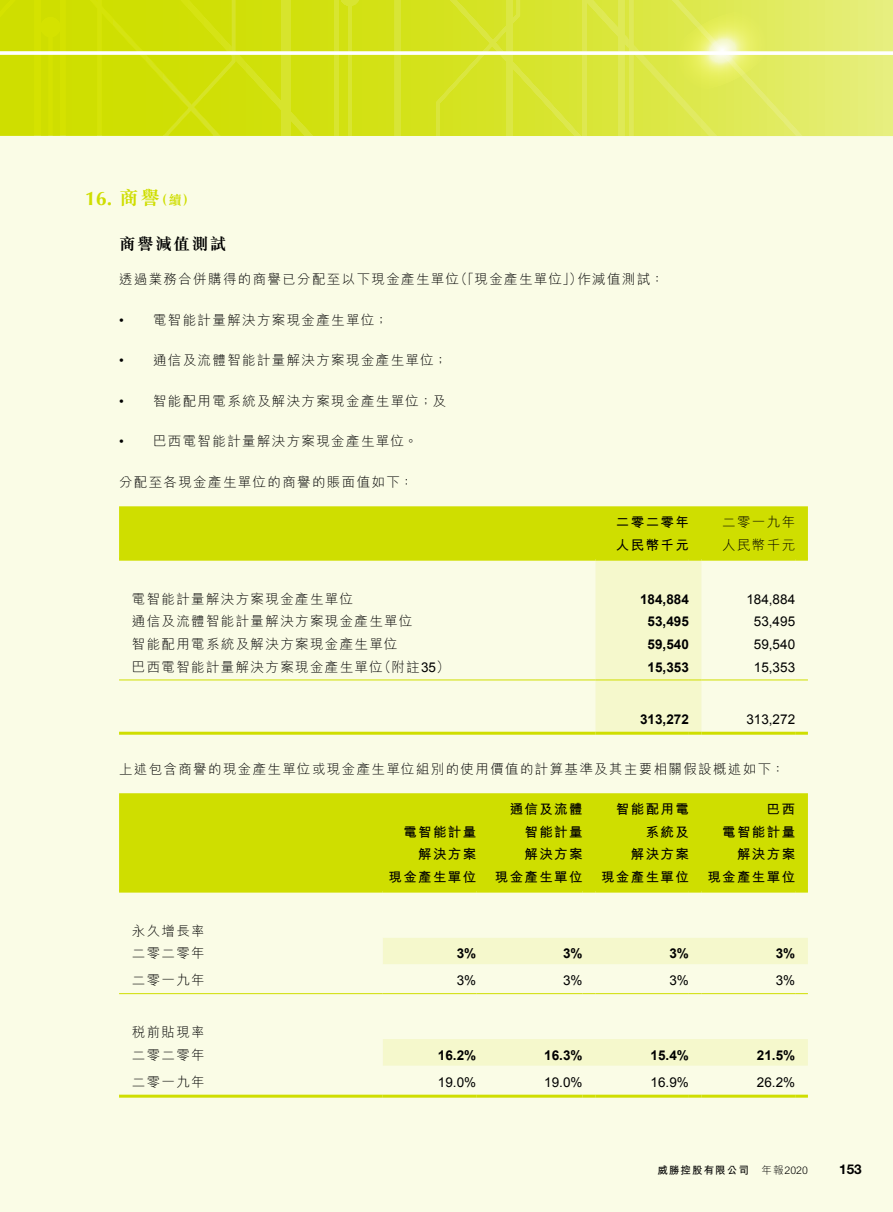
<style>
.page{position:relative;width:893px;height:1212px;background:#fafce6}
.page>*{position:absolute;margin:0;border:0;box-sizing:border-box;transform-origin:0 0}
.t1{font:700 19.5px "Optima LT Std";color:#cfde00}
.t2{font:700 16.5px "M Sung HK";letter-spacing:.1em;color:#000}
.t3{font:300 13.5px/22.5px "M Hei HK";letter-spacing:.1em;color:#000}
.t4{font:700 13.5px "M Hei HK";letter-spacing:.1em;color:#000}
.t5{font:700 13.5px "Arial";color:#000}
.t6{font:13.5px "Arial";color:#000}
.t7{font:700 13.5px "Helvetica Neue LT Std";color:#000}
.t8{font:700 10.5px "M Hei HK";letter-spacing:.1em;color:#000}
.s1{font-family:"M Sung HK"}
.s2{font-family:"M Sung HK";font-size:13.5px}
.s3{font-family:"Arial";font-weight:400}
.s4{font-weight:300}
</style>
<div class="page">
<svg style="left:0;top:0;width:893px;height:136px;background:#d8e533"></svg>
<svg style="left:119px;top:506px;width:689px;height:229px"></svg>
<div style="left:119px;top:793px;width:689px;height:96px;background:#cfde00"></div>
<svg style="left:383px;top:938px;width:425px;height:128px"></svg>
<hr style="left:119px;top:889px;width:264px;height:3px;background:#cfde00">
<hr style="left:383px;top:889px;width:93px;height:3px;background:#cfde00">
<svg style="left:476px;top:889px;width:13px;height:3px"></svg>
<hr style="left:489px;top:889px;width:94px;height:3px;background:#cfde00">
<svg style="left:583px;top:889px;width:12px;height:3px"></svg>
<hr style="left:595px;top:889px;width:94px;height:3px;background:#cfde00">
<svg style="left:689px;top:889px;width:13px;height:3px"></svg>
<hr style="left:702px;top:889px;width:93px;height:3px;background:#cfde00">
<svg style="left:795px;top:889px;width:13px;height:3px"></svg>
<hr style="left:119px;top:993px;width:264px;height:1px;background:#cfde00">
<hr style="left:383px;top:993px;width:93px;height:1px;background:#cfde00">
<svg style="left:476px;top:993px;width:13px;height:1px"></svg>
<hr style="left:489px;top:993px;width:94px;height:1px;background:#cfde00">
<svg style="left:583px;top:993px;width:12px;height:1px"></svg>
<hr style="left:595px;top:993px;width:94px;height:1px;background:#cfde00">
<svg style="left:689px;top:993px;width:13px;height:1px"></svg>
<hr style="left:702px;top:993px;width:93px;height:1px;background:#cfde00">
<svg style="left:795px;top:993px;width:13px;height:1px"></svg>
<hr style="left:119px;top:1094px;width:264px;height:3px;background:#cfde00">
<hr style="left:383px;top:1094px;width:93px;height:3px;background:#cfde00">
<svg style="left:476px;top:1094px;width:13px;height:3px"></svg>
<hr style="left:489px;top:1094px;width:94px;height:3px;background:#cfde00">
<svg style="left:583px;top:1094px;width:12px;height:3px"></svg>
<hr style="left:595px;top:1094px;width:94px;height:3px;background:#cfde00">
<svg style="left:689px;top:1094px;width:13px;height:3px"></svg>
<hr style="left:702px;top:1094px;width:93px;height:3px;background:#cfde00">
<svg style="left:795px;top:1094px;width:13px;height:3px"></svg>
<h1 class="t1" style="left:85px;top:187px;width:112px">16. <span class="s1">商譽</span><span class="s2">（續）</span></h1>
<p class="t2" style="left:119px;top:236px;width:109px">商譽減值測試</p>
<p class="t3" style="left:119px;top:268px;width:546px">透過業務合併購得的商譽已分配至以下現金產生單位（「現金產生單位」）作減值測試：</p>
<p class="t3" style="left:119px;top:308px;width:270px"><span class="s3">•</span> 電智能計量解決方案現金產生單位；</p>
<p class="t3" style="left:119px;top:349px;width:330px"><span class="s3">•</span> 通信及流體智能計量解決方案現金產生單位；</p>
<p class="t3" style="left:119px;top:389px;width:328px"><span class="s3">•</span> 智能配用電系統及解決方案現金產生單位；及</p>
<p class="t3" style="left:119px;top:430px;width:300px"><span class="s3">•</span> 巴西電智能計量解決方案現金產生單位。</p>
<p class="t3" style="left:119px;top:470px;width:296px">分配至各現金產生單位的商譽的賬面值如下：</p>
<p class="t4" style="left:616px;top:512px;width:74px">二零二零年</p>
<p class="t3" style="left:722px;top:511px;width:74px">二零一九年</p>
<p class="t4" style="left:616px;top:535px;width:74px">人民幣千元</p>
<p class="t3" style="left:722px;top:533px;width:74px">人民幣千元</p>
<p class="t3" style="left:132px;top:587px;width:223px">電智能計量解決方案現金產生單位</p>
<p class="t5" style="left:640px;top:590px;width:50px">184,884</p>
<p class="t6" style="left:746px;top:590px;width:50px">184,884</p>
<p class="t3" style="left:132px;top:610px;width:282px">通信及流體智能計量解決方案現金產生單位</p>
<p class="t5" style="left:648px;top:613px;width:43px">53,495</p>
<p class="t6" style="left:754px;top:613px;width:43px">53,495</p>
<p class="t3" style="left:132px;top:633px;width:267px">智能配用電系統及解決方案現金產生單位</p>
<p class="t5" style="left:648px;top:635px;width:43px">59,540</p>
<p class="t6" style="left:754px;top:635px;width:43px">59,540</p>
<p class="t3" style="left:132px;top:655px;width:319px">巴西電智能計量解決方案現金產生單位（附註<span class="s3">35</span>）</p>
<p class="t5" style="left:648px;top:658px;width:43px">15,353</p>
<p class="t6" style="left:754px;top:658px;width:43px">15,353</p>
<p class="t5" style="left:640px;top:710px;width:50px">313,272</p>
<p class="t6" style="left:746px;top:710px;width:50px">313,272</p>
<p class="t3" style="left:119px;top:757px;width:667px">上述包含商譽的現金產生單位或現金產生單位組別的使用價值的計算基準及其主要相關假設概述如下：</p>
<p class="t4" style="left:510px;top:799px;width:74px">通信及流體</p>
<p class="t4" style="left:616px;top:799px;width:74px">智能配用電</p>
<p class="t4" style="left:767px;top:799px;width:30px">巴西</p>
<p class="t4" style="left:403px;top:822px;width:74px">電智能計量</p>
<p class="t4" style="left:524px;top:822px;width:60px">智能計量</p>
<p class="t4" style="left:646px;top:822px;width:45px">系統及</p>
<p class="t4" style="left:722px;top:822px;width:74px">電智能計量</p>
<p class="t4" style="left:418px;top:844px;width:60px">解決方案</p>
<p class="t4" style="left:524px;top:844px;width:60px">解決方案</p>
<p class="t4" style="left:631px;top:844px;width:60px">解決方案</p>
<p class="t4" style="left:737px;top:844px;width:60px">解決方案</p>
<p class="t4" style="left:388px;top:867px;width:89px">現金產生單位</p>
<p class="t4" style="left:495px;top:867px;width:89px">現金產生單位</p>
<p class="t4" style="left:601px;top:867px;width:89px">現金產生單位</p>
<p class="t4" style="left:707px;top:867px;width:89px">現金產生單位</p>
<p class="t3" style="left:132px;top:919px;width:74px">永久增長率二零二零年</p>
<p class="t5" style="left:457px;top:945px;width:21px">3%</p>
<p class="t5" style="left:563px;top:945px;width:21px">3%</p>
<p class="t5" style="left:669px;top:945px;width:21px">3%</p>
<p class="t5" style="left:776px;top:945px;width:21px">3%</p>
<p class="t3" style="left:132px;top:969px;width:74px">二零一九年</p>
<p class="t6" style="left:457px;top:971px;width:21px">3%</p>
<p class="t6" style="left:563px;top:971px;width:21px">3%</p>
<p class="t6" style="left:669px;top:971px;width:21px">3%</p>
<p class="t6" style="left:776px;top:971px;width:21px">3%</p>
<p class="t3" style="left:132px;top:1021px;width:74px">稅前貼現率二零二零年</p>
<p class="t5" style="left:438px;top:1046px;width:40px">16.2%</p>
<p class="t5" style="left:544px;top:1046px;width:40px">16.3%</p>
<p class="t5" style="left:651px;top:1046px;width:40px">15.4%</p>
<p class="t5" style="left:757px;top:1046px;width:40px">21.5%</p>
<p class="t3" style="left:132px;top:1070px;width:74px">二零一九年</p>
<p class="t6" style="left:438px;top:1073px;width:40px">19.0%</p>
<p class="t6" style="left:544px;top:1073px;width:40px">19.0%</p>
<p class="t6" style="left:651px;top:1073px;width:40px">16.9%</p>
<p class="t6" style="left:757px;top:1073px;width:40px">26.2%</p>
<p class="t8" style="left:657px;top:1162px;width:152px">威勝控股有限公司<span class="s4">　年報2020</span></p>
<p class="t7" style="left:839px;top:1161px;width:24px">153</p>
</div>
